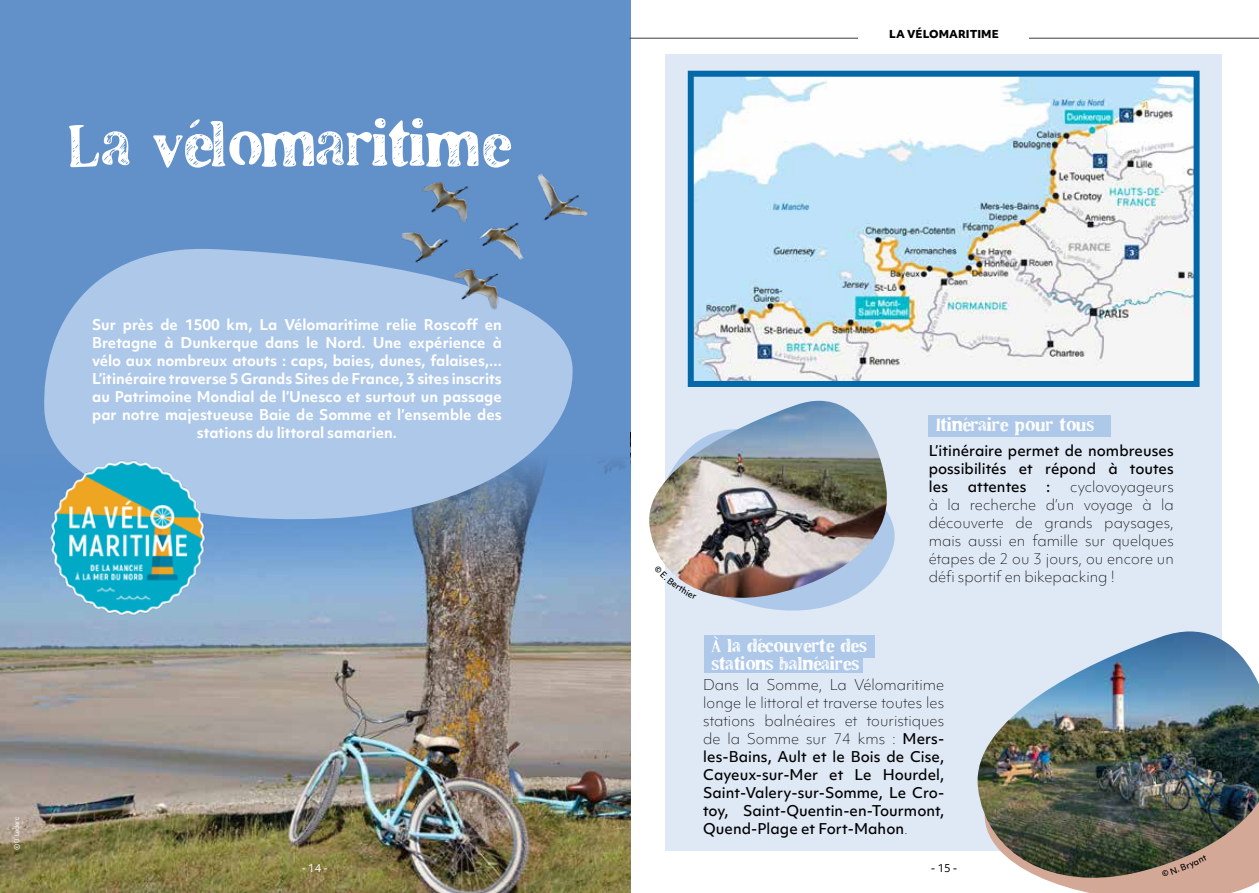
<style>
.page{position:relative;width:1259px;height:893px;background:#fff}
.page>*{position:absolute;margin:0;border:0;box-sizing:border-box;transform-origin:0 0}
.t1{font:62.4px "LL Cooper";color:#fff}
.t2{font:18px/18px "LL Cooper";letter-spacing:.01em;color:#fff}
.t3{font:500 14.25px/18px "Objektiv Mk 1";color:#000;text-align:justify}
.t4{font:700 14.25px/18px "Objektiv Mk 1";color:#fff;text-align:center}
.t5{font:100 14.25px/18px "Objektiv Mk 1";color:#000;text-align:justify}
.t6{font:800 10.5px "Objektiv Mk 1";color:#000}
.t7{font:10.5px "Objektiv Mk 1";color:#fff}
.t8{font:10.5px "Objektiv Mk 1";color:#000}
.t9{font:condensed 7.05px "TT Rounds Neue";letter-spacing:-.025em;color:#fff}
.s1{font-weight:100}
</style>
<div class="page">
<div style="left:665px;top:54px;width:557px;height:797px;background:#dfe9f6"></div>
<img style="left:0;top:432px;width:630px;height:461px">
<div style="left:0;top:0;width:630px;height:432px;background:#6291ca"></div>
<svg style="left:0;top:432px;width:629px;height:145px;background:#6f94bf"></svg>
<hr style="left:629px;top:38px;width:630px;height:1px;background:#3c3c3b">
<div style="left:857px;top:23px;width:171px;height:23px;background:#fff"></div>
<svg style="left:41px;top:249px;width:535px;height:275px;background:#a2bee3"></svg>
<img style="left:695px;top:78px;width:497px;height:302px">
<div style="left:688px;top:71px;width:511px;height:316px;border:6px solid #0268a7"></div>
<svg style="left:737px;top:526px;width:158px;height:85px"></svg>
<img style="left:649px;top:401px;width:244px;height:200px">
<svg style="left:1063px;top:886px;width:188px;height:7px"></svg>
<img style="left:977px;top:631px;width:282px;height:255px">
<img style="left:387px;top:173px;width:201px;height:140px">
<img style="left:31px;top:438px;width:196px;height:200px">
<div style="left:928px;top:415px;width:183px;height:21px;background:#aec8ea"></div>
<div style="left:704px;top:635px;width:171px;height:22px;background:#aec8ea"></div>
<div style="left:704px;top:657px;width:158px;height:16px;background:#aec8ea"></div>
<svg style="left:654px;top:565px;width:42px;height:34px"></svg>
<svg style="left:1161px;top:855px;width:46px;height:22px"></svg>
<h1 class="t1" style="left:68px;top:108px;width:444px">La vélomaritime</h1>
<p class="t6" style="left:889px;top:26px;width:111px">LA VÉLOMARITIME</p>
<p class="t9" style="left:12px;top:850px;width:35px;rotate:-90deg">© O. Leclerc</p>
<p class="t4" style="left:92px;top:315px;width:411px">Sur près de 1500 km, La Vélomaritime relie Roscoff en Bretagne à Dunkerque dans le Nord. Une expérience à vélo aux nombreux atouts : caps, baies, dunes, falaises,...<br>L’itinéraire traverse 5 Grands Sites de France, 3 sites inscrits au Patrimoine Mondial de l’Unesco et surtout un passage par notre majestueuse Baie de Somme et l’ensemble des stations du littoral samarien.</p>
<p class="t2" style="left:936px;top:416px;width:159px">Itinéraire pour tous</p>
<p class="t2" style="left:712px;top:637px;width:156px">À la découverte des stations balnéaires</p>
<p class="t3" style="left:928px;top:441px;width:247px">L’itinéraire permet de nombreuses possibilités et répond à toutes les</p>
<p class="t5" style="left:928px;top:478px;width:247px;text-indent:141px">cyclovoyageurs à la recherche d’un voyage à la découverte de grands paysages, mais aussi en famille sur quelques étapes de 2 ou 3 jours, ou encore un défi sportif en bikepacking !</p>
<p class="t3" style="left:967px;top:477px;width:60px">attentes</p>
<p class="t3" style="left:1046px;top:477px;width:6px">:</p>
<p class="t3" style="left:703px;top:676px;width:242px"><span class="s1">Dans la Somme, La Vélomaritime longe le littoral et traverse toutes les stations balnéaires et touristiques de la Somme sur 74 kms :</span> Mers&shy;les-Bains, Ault et le Bois de Cise, Cayeux-sur-Mer et Le Hourdel, Saint-Valery-sur-Somme, Le Cro&shy;toy, Saint-Quentin-en-Tourmont, Quend-Plage et Fort-Mahon<span class="s1">.</span></p>
<p class="t7" style="left:301px;top:861px;width:28px">- 14 -</p>
<p class="t8" style="left:931px;top:861px;width:28px">- 15 -</p>
</div>
